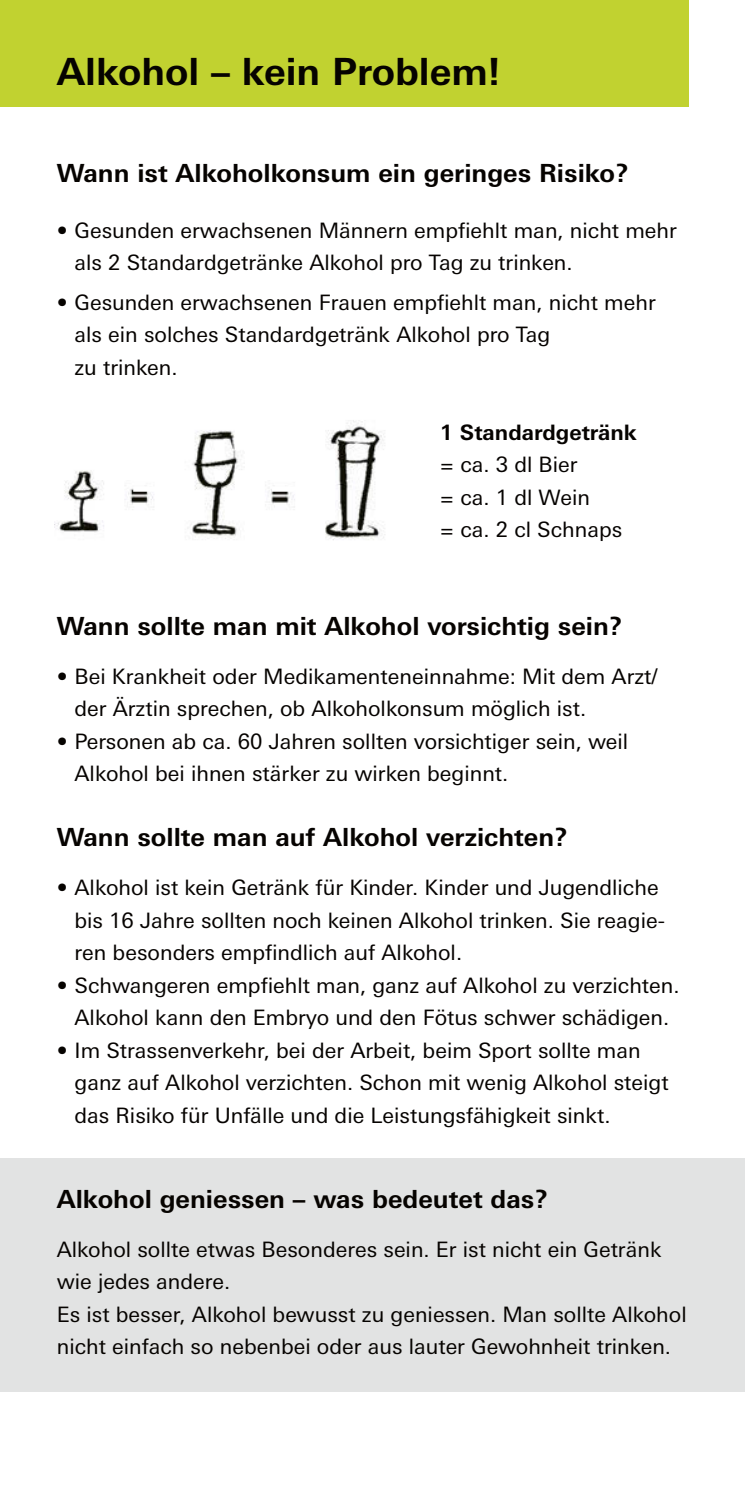
<style>
.page{position:relative;width:745px;height:1489px;background:#fff}
.page>*{position:absolute;margin:0;border:0;box-sizing:border-box;transform-origin:0 0}
.t1{font:700 45px "Univers Next Cyr";color:#fff}
.t2{font:700 37.5px "Univers Next Cyr";color:#060300}
.t3{font:700 25px "Univers Next Cyr";color:#060300}
.t4{font:21.25px/32.5px "Univers Next Cyr";color:#060300}
.t5{font:700 21.25px "Univers Next Cyr";color:#060300}
</style>
<div class="page">
<div style="left:0;top:0;width:687px;height:106px;background:#c1d230"></div>
<hr style="left:744px;top:0;width:1px;height:106px;background:#c1d230">
<div style="left:0;top:1157px;width:744px;height:234px;background:#e2e3e3"></div>
<img style="left:55px;top:420px;width:330px;height:120px">
<h2 class="t2" style="left:57px;top:49px;width:445px">Alkohol – kein Problem!</h2>
<p class="t3" style="left:57px;top:158px;width:573px">Wann ist Alkoholkonsum ein geringes Risiko?</p>
<p class="t4" style="left:74px;top:214px;width:603px;text-indent:-18px">• Gesunden erwachsenen Männern empfiehlt man, nicht mehr als 2 Standardgetränke Alkohol pro Tag zu trinken.</p>
<p class="t4" style="left:74px;top:286px;width:582px;text-indent:-18px">• Gesunden erwachsenen Frauen empfiehlt man, nicht mehr als ein solches Standardgetränk Alkohol pro Tag<br>zu trinken.</p>
<h1 class="t1" style="left:130px;top:453px;width:31px">=</h1>
<h1 class="t1" style="left:268px;top:453px;width:31px">=</h1>
<p class="t5" style="left:439px;top:419px;width:198px">1 Standardgetränk</p>
<p class="t4" style="left:439px;top:448px;width:184px">= ca. 3 dl Bier<br>= ca. 1 dl Wein<br>= ca. 2 cl Schnaps</p>
<p class="t3" style="left:57px;top:611px;width:567px">Wann sollte man mit Alkohol vorsichtig sein?</p>
<p class="t4" style="left:74px;top:660px;width:584px;text-indent:-18px">• Bei Krankheit oder Medikamenteneinnahme: Mit dem Arzt/ der Ärztin sprechen, ob Alkoholkonsum möglich ist.</p>
<p class="t4" style="left:74px;top:725px;width:555px;text-indent:-18px">• Personen ab ca. 60 Jahren sollten vorsichtiger sein, weil<br>Alkohol bei ihnen stärker zu wirken beginnt.</p>
<p class="t3" style="left:57px;top:822px;width:512px">Wann sollte man auf Alkohol verzichten?</p>
<p class="t4" style="left:74px;top:871px;width:591px;text-indent:-18px">• Alkohol ist kein Getränk für Kinder. Kinder und Jugendliche bis 16 Jahre sollten noch keinen Alkohol trinken. Sie reagie&shy;ren besonders empfindlich auf Alkohol.</p>
<p class="t4" style="left:57px;top:968px;width:624px;text-align:center">• Schwangeren empfiehlt man, ganz auf Alkohol zu verzichten.<br>Alkohol kann den Embryo und den Fötus schwer schädigen.</p>
<p class="t4" style="left:74px;top:1033px;width:595px;text-indent:-18px">• Im Strassenverkehr, bei der Arbeit, beim Sport sollte man ganz auf Alkohol verzichten. Schon mit wenig Alkohol steigt das Risiko für Unfälle und die Leistungsfähigkeit sinkt.</p>
<p class="t3" style="left:57px;top:1183px;width:492px">Alkohol geniessen – was bedeutet das?</p>
<p class="t4" style="left:57px;top:1232px;width:631px">Alkohol sollte etwas Besonderes sein. Er ist nicht ein Getränk wie jedes andere.<br>Es ist besser, Alkohol bewusst zu geniessen. Man sollte Alkohol nicht einfach so nebenbei oder aus lauter Gewohnheit trinken.</p>
</div>
